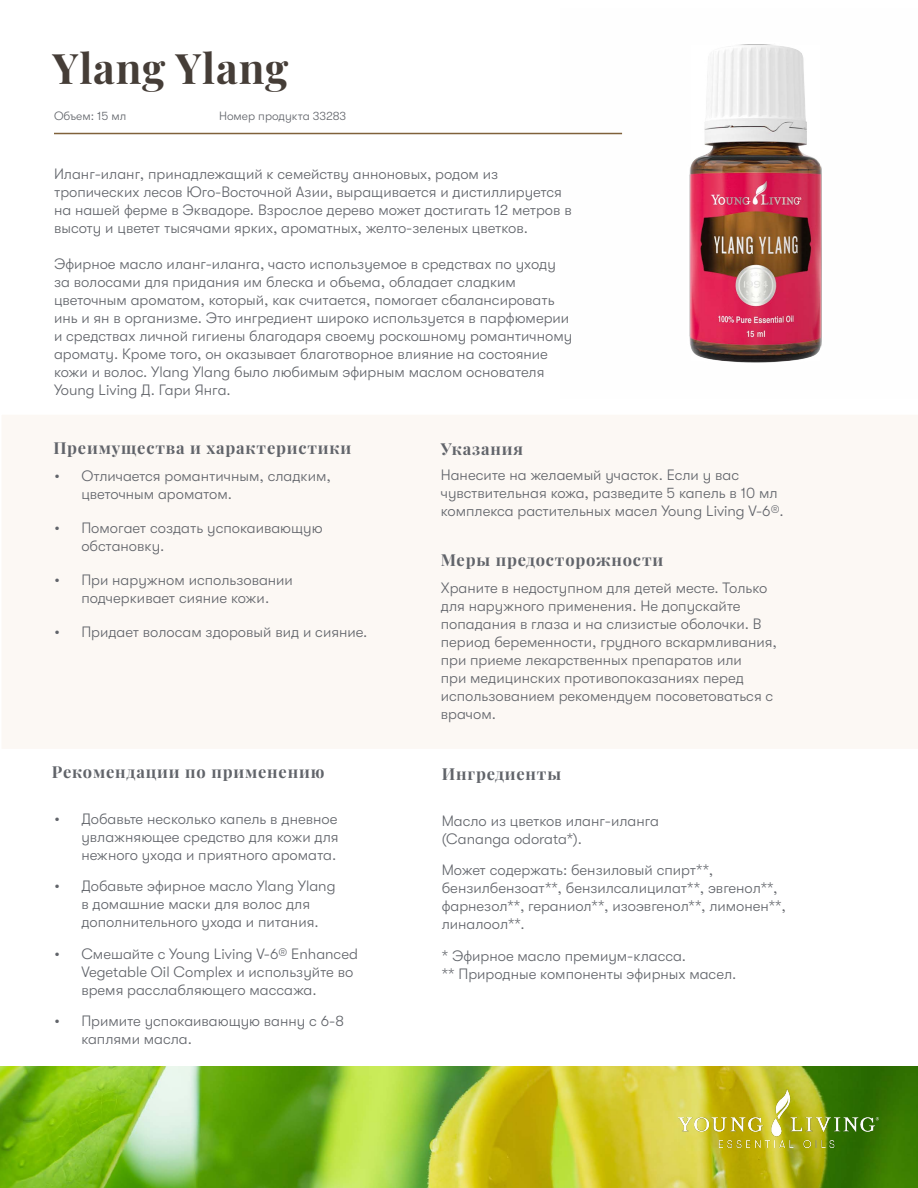
<style>
.page{position:relative;width:918px;height:1188px;background:#fff}
.page>*{position:absolute;margin:0;border:0;box-sizing:border-box;transform-origin:0 0}
.t1{font:700 42px "Playfair Display";letter-spacing:.02em;color:#453d37}
.t2{font:700 16.5px "Playfair Display";letter-spacing:.05em;color:#61646a}
.t3{font:300 15px/18px "GT Walsheim Pro";color:#61646a}
.t4{font:300 12px "GT Walsheim Pro";color:#61646a}
</style>
<div class="page">
<img style="left:0;top:1067px;width:918px;height:121px">
<div style="left:2px;top:415px;width:916px;height:333px;background:#fcf8f4"></div>
<img style="left:678px;top:1090px;width:200px;height:58px">
<hr style="left:54px;top:133px;width:568px;height:1px;background:#80623b">
<img style="left:560px;top:44px;width:262px;height:319px">
<h1 class="t1" style="left:52px;top:35px;width:237px">Ylang Ylang</h1>
<p class="t4" style="left:54px;top:109px;width:74px">Объем: 15 мл</p>
<p class="t4" style="left:219px;top:109px;width:129px">Номер продукта 33283</p>
<p class="t3" style="left:54px;top:165px;width:519px">Иланг-иланг, принадлежащий к семейству анноновых, родом из тропических лесов Юго-Восточной Азии, выращивается и дистиллируется на нашей ферме в Эквадоре. Взрослое дерево может достигать 12 метров в высоту и цветет тысячами ярких, ароматных, желто-зеленых цветков.</p>
<p class="t3" style="left:54px;top:255px;width:520px">Эфирное масло иланг-иланга, часто используемое в средствах по уходу за волосами для придания им блеска и объема, обладает сладким цветочным ароматом, который, как считается, помогает сбалансировать инь и ян в организме. Это ингредиент широко используется в парфюмерии и средствах личной гигиены благодаря своему роскошному романтичному аромату. Кроме того, он оказывает благотворное влияние на состояние кожи и волос. Ylang Ylang было любимым эфирным маслом основателя Young Living Д. Гари Янга.</p>
<p class="t2" style="left:53px;top:435px;width:299px">Преимущества и характеристики</p>
<p class="t3" style="left:81px;top:467px;width:251px;text-indent:-27px">• Отличается романтичным, сладким, цветочным ароматом.</p>
<p class="t3" style="left:81px;top:519px;width:243px;text-indent:-27px">• Помогает создать успокаивающую обстановку.</p>
<p class="t3" style="left:54px;top:571px;width:240px;text-align:center">• При наружном использовании подчеркивает сияние кожи.</p>
<p class="t3" style="left:54px;top:623px;width:315px">• Придает волосам здоровый вид и сияние.</p>
<p class="t2" style="left:52px;top:759px;width:274px">Рекомендации по применению</p>
<p class="t3" style="left:81px;top:810px;width:259px;text-align:justify;text-indent:-27px">• Добавьте несколько капель в дневное увлажняющее средство для кожи для нежного ухода и приятного аромата.</p>
<p class="t3" style="left:81px;top:877px;width:256px;text-indent:-27px">• Добавьте эфирное масло Ylang Ylang в домашние маски для волос для дополнительного ухода и питания.</p>
<p class="t3" style="left:81px;top:945px;width:278px;text-indent:-27px">• Смешайте с Young Living V-6® Enhanced<br>Vegetable Oil Complex и используйте во время расслабляющего массажа.</p>
<p class="t3" style="left:81px;top:1012px;width:264px;text-indent:-27px">• Примите успокаивающую ванну с 6-8 каплями масла.</p>
<p class="t2" style="left:441px;top:436px;width:84px">Указания</p>
<p class="t3" style="left:441px;top:466px;width:344px">Нанесите на желаемый участок. Если у вас чувствительная кожа, разведите 5 капель в 10 мл комплекса растительных масел Young Living V-6®.</p>
<p class="t2" style="left:441px;top:547px;width:224px">Меры предосторожности</p>
<p class="t3" style="left:441px;top:579px;width:338px">Храните в недоступном для детей месте. Только для наружного применения. Не допускайте попадания в глаза и на слизистые оболочки. В период беременности, грудного вскармливания, при приеме лекарственных препаратов или<br>при медицинских противопоказаниях перед использованием рекомендуем посоветоваться с врачом.</p>
<p class="t2" style="left:442px;top:760px;width:121px">Ингредиенты</p>
<p class="t3" style="left:442px;top:812px;width:219px">Масло из цветков иланг-иланга (Cananga odorata*).</p>
<p class="t3" style="left:442px;top:861px;width:345px">Может содержать: бензиловый спирт**, бензилбензоат**, бензилсалицилат**, эвгенол**, фарнезол**, гераниол**, изоэвгенол**, лимонен**, линалоол**.</p>
<p class="t3" style="left:442px;top:947px;width:296px">* Эфирное масло премиум-класса.<br>** Природные компоненты эфирных масел.</p>
</div>
